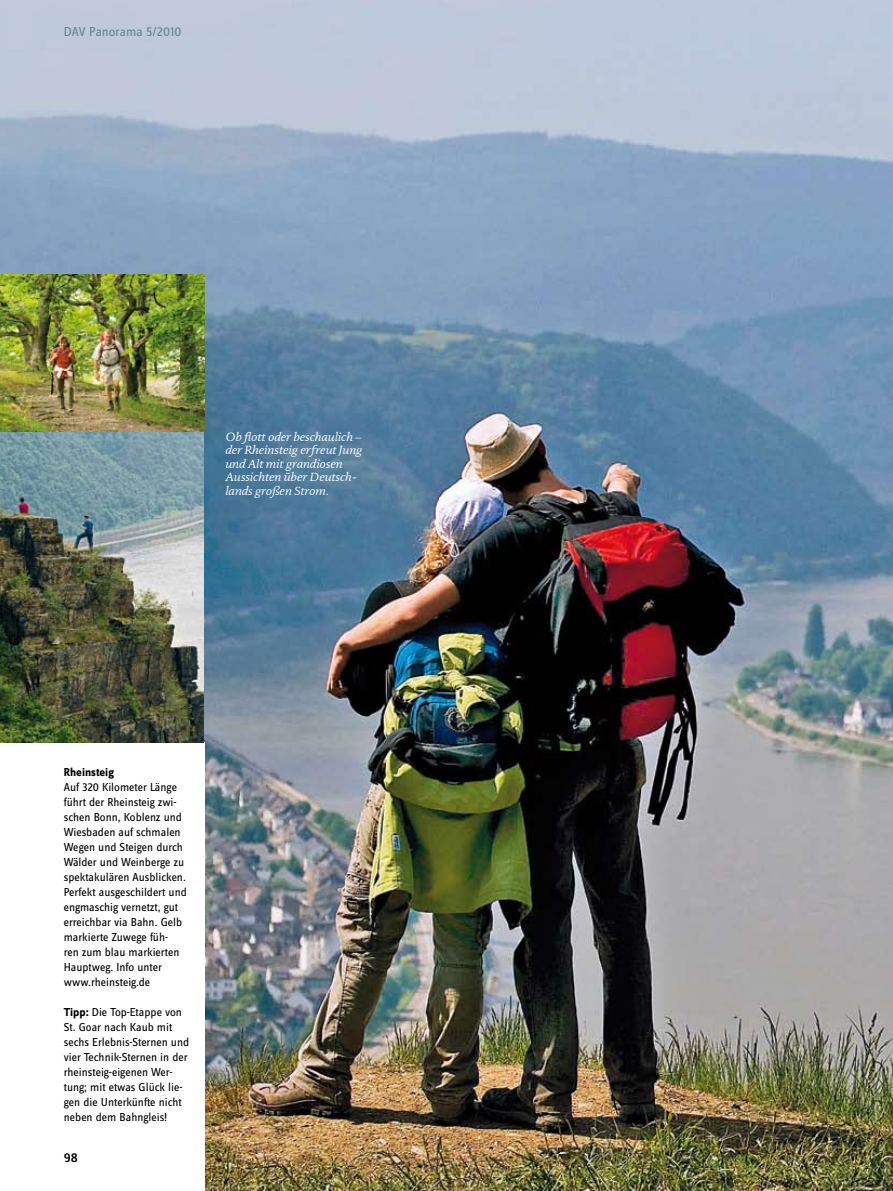
<style>
.page{position:relative;width:893px;height:1191px;background:#fff}
.page>*{position:absolute;margin:0;border:0;box-sizing:border-box;transform-origin:0 0}
.t1{font:13.5px "Zine Sans Dis";color:#65878c}
.t2{font:500 13.5px "Zine Sans Dis";color:#000}
.t3{font:12px/15px "Zine Sans Dis";color:#000}
.t4{font:italic 12px/13.5px "DTL Documenta ST";color:#fff}
.t5{font:700 12px "Zine Sans Dis";color:#000}
.s1{font-weight:700}
</style>
<div class="page">
<img style="left:0;top:0;width:893px;height:1191px">
<div style="left:0;top:743px;width:204px;height:448px;background:#fff"></div>
<img style="left:0;top:275px;width:204px;height:468px">
<p class="t1" style="left:64px;top:25px;width:119px">DAV Panorama 5/2010</p>
<p class="t4" style="left:225px;top:430px;width:138px">Ob flott oder beschaulich – der Rheinsteig erfreut Jung und Alt mit grandiosen<br>Aussichten über Deutsch&shy;lands großen Strom.</p>
<p class="t5" style="left:64px;top:765px;width:52px">Rheinsteig</p>
<p class="t3" style="left:64px;top:780px;width:125px">Auf 320 Kilometer Länge führt der Rheinsteig zwi&shy;schen Bonn, Koblenz und<br>Wiesbaden auf schmalen<br>Wegen und Steigen durch<br>Wälder und Weinberge zu spektakulären Ausblicken.<br>Perfekt ausgeschildert und engmaschig vernetzt, gut erreichbar via Bahn. Gelb markierte Zuwege füh-<br>ren zum blau markierten<br>Hauptweg. Info unter www.rheinsteig.de</p>
<p class="t3" style="left:64px;top:1005px;width:127px"><span class="s1">Tipp:</span> Die Top-Etappe von<br>St. Goar nach Kaub mit sechs Erlebnis-Sternen und vier Technik-Sternen in der rheinsteig-eigenen Wer&shy;tung; mit etwas Glück lie&shy;gen die Unterkünfte nicht neben dem Bahngleis!</p>
<p class="t2" style="left:64px;top:1150px;width:16px">98</p>
</div>
